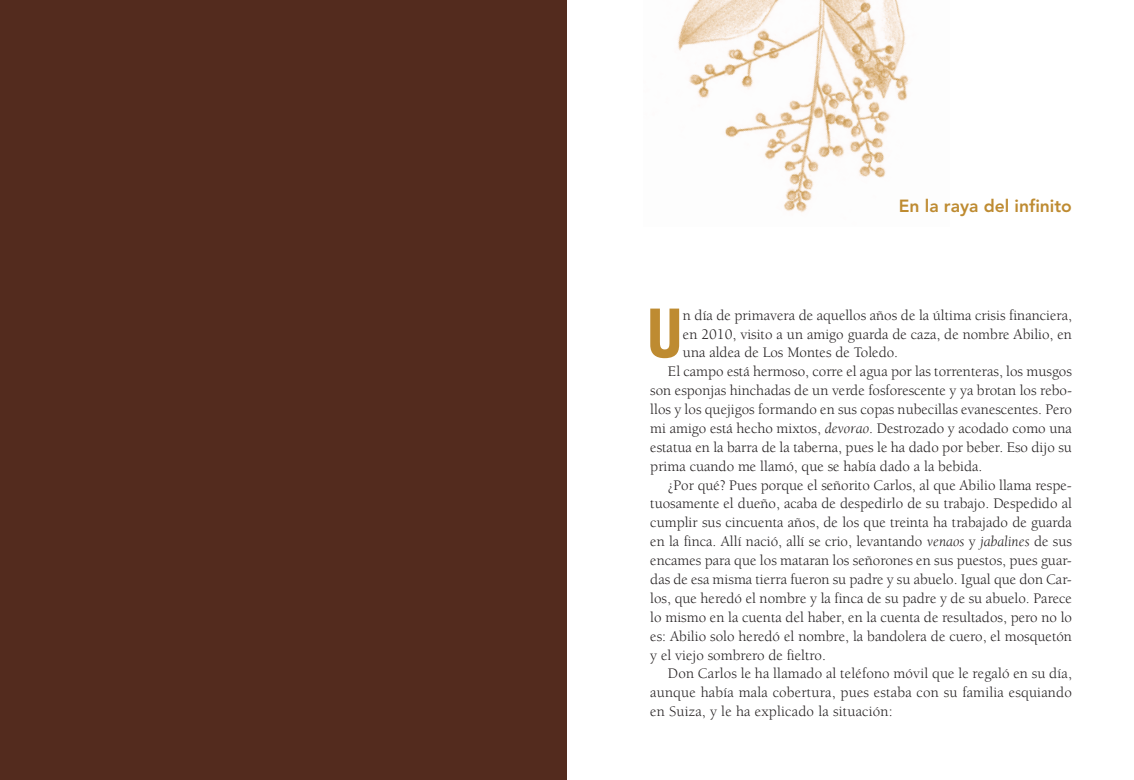
<style>
.page{position:relative;width:1134px;height:780px;background:#fff}
.page>*{position:absolute;margin:0;border:0;box-sizing:border-box;transform-origin:0 0}
.t1{font:700 condensed 64.75px "Futura";color:#be8b31}
.t2{font:800 17.5px "Avenir LT Std";color:#be8b31}
.t3{font:15px "Berkeley";color:#231f20}
.s1{font-style:italic}
</style>
<div class="page">
<img style="left:678px;top:0;width:232px;height:213px">
<div style="left:0;top:0;width:567px;height:780px;background:#532b1e"></div>
<p class="t2" style="left:899px;top:196px;width:175px">En la raya del infinito</p>
<h1 class="t1" style="left:647px;top:293px;width:37px">U</h1>
<p class="t3" style="left:683px;top:307px;width:390px">n día de primavera de aquellos años de la última crisis financiera,</p>
<p class="t3" style="left:683px;top:326px;width:390px">en 2010, visito a un amigo guarda de caza, de nombre Abilio, en</p>
<p class="t3" style="left:683px;top:345px;width:217px">una aldea de Los Montes de Toledo.</p>
<p class="t3" style="left:668px;top:363px;width:405px">El campo está hermoso, corre el agua por las torrenteras, los musgos</p>
<p class="t3" style="left:650px;top:382px;width:423px">son esponjas hinchadas de un verde fosforescente y ya brotan los rebo-</p>
<p class="t3" style="left:650px;top:401px;width:423px">llos y los quejigos formando en sus copas nubecillas evanescentes. Pero</p>
<p class="t3" style="left:650px;top:420px;width:423px">mi amigo está hecho mixtos, <span class="s1">devorao</span>. Destrozado y acodado como una</p>
<p class="t3" style="left:650px;top:439px;width:423px">estatua en la barra de la taberna, pues le ha dado por beber. Eso dijo su</p>
<p class="t3" style="left:650px;top:458px;width:334px">prima cuando me llamó, que se había dado a la bebida.</p>
<p class="t3" style="left:668px;top:477px;width:405px">¿Por qué? Pues porque el señorito Carlos, al que Abilio llama respe-</p>
<p class="t3" style="left:650px;top:496px;width:423px">tuosamente el dueño, acaba de despedirlo de su trabajo. Despedido al</p>
<p class="t3" style="left:650px;top:514px;width:423px">cumplir sus cincuenta años, de los que treinta ha trabajado de guarda</p>
<p class="t3" style="left:650px;top:533px;width:423px">en la finca. Allí nació, allí se crio, levantando <span class="s1">venaos</span> y <span class="s1">jabalines</span> de sus</p>
<p class="t3" style="left:650px;top:552px;width:423px">encames para que los mataran los señorones en sus puestos, pues guar-</p>
<p class="t3" style="left:650px;top:571px;width:423px">das de esa misma tierra fueron su padre y su abuelo. Igual que don Car-</p>
<p class="t3" style="left:650px;top:590px;width:423px">los, que heredó el nombre y la finca de su padre y de su abuelo. Parece</p>
<p class="t3" style="left:650px;top:609px;width:423px">lo mismo en la cuenta del haber, en la cuenta de resultados, pero no lo</p>
<p class="t3" style="left:650px;top:628px;width:423px">es: Abilio solo heredó el nombre, la bandolera de cuero, el mosquetón</p>
<p class="t3" style="left:650px;top:647px;width:177px">y el viejo sombrero de fieltro.</p>
<p class="t3" style="left:668px;top:665px;width:405px">Don Carlos le ha llamado al teléfono móvil que le regaló en su día,</p>
<p class="t3" style="left:650px;top:684px;width:423px">aunque había mala cobertura, pues estaba con su familia esquiando</p>
<p class="t3" style="left:650px;top:703px;width:244px">en Suiza, y le ha explicado la situación:</p>
</div>
